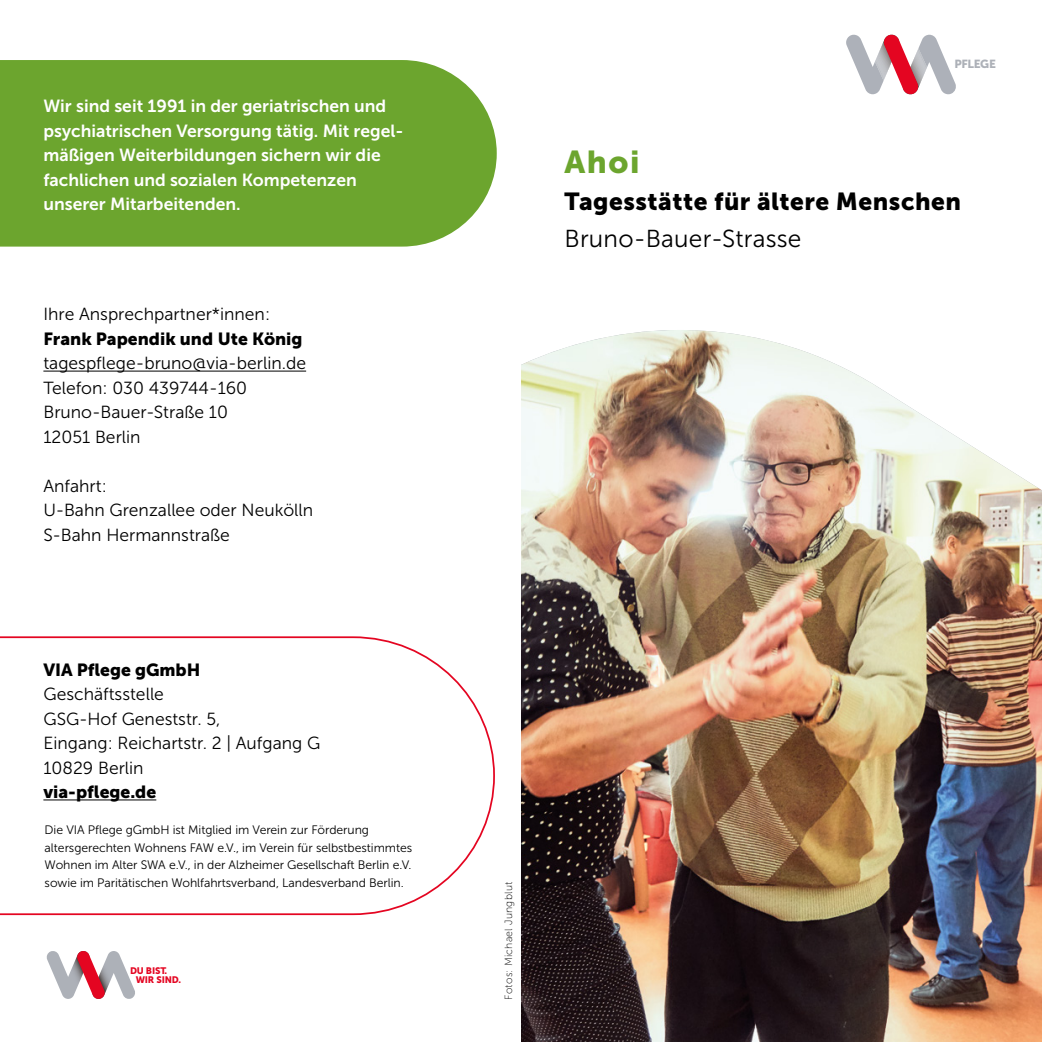
<style>
.page{position:relative;width:1042px;height:1042px;background:#fff}
.page>*{position:absolute;margin:0;border:0;box-sizing:border-box;transform-origin:0 0}
.t1{font:31.5px "Museo Sans 900";color:#6ca52e}
.t2{font:24.5px "Museo Sans 900";letter-spacing:.02em;color:#000}
.t3{font:24.5px "Museo Sans 300";letter-spacing:.01em;color:#000}
.t4{font:17.5px/24.5px "Museo Sans 300";color:#000}
.t5{font:17.5px/24.5px "Museo Sans 700";color:#fff}
.t6{font:17.5px "Museo Sans 900";color:#000}
.t7{font:12.25px/17.5px "Museo Sans 300";letter-spacing:-.005em;color:#000}
.t8{font:11.72px "Museo Sans 900";letter-spacing:-.03em;color:#adb1b8}
.t9{font:10.5px "Museo Sans 100";letter-spacing:.02em;color:#000}
.t10{font:9.45px/8.9px "Museo Sans 900";letter-spacing:-.02em;color:#e40521}
</style>
<div class="page">
<img style="left:521px;top:330px;width:521px;height:712px">
<svg style="left:846px;top:35px;width:110px;height:59px"></svg>
<hr style="left:43px;top:371px;width:263px;height:1px;background:#000">
<svg style="left:46px;top:951px;width:89px;height:48px"></svg>
<div style="left:0;top:60px;width:497px;height:187px;background:#6ca52e"></div>
<svg style="left:0;top:636px;width:495px;height:280px"></svg>
<p class="t5" style="left:43px;top:94px;width:361px">Wir sind seit 1991 in der geriatrischen und psychiatrischen Versorgung tätig. Mit regel&shy;mäßigen Weiterbildungen sichern wir die fachlichen und sozialen Kompetenzen unserer Mitarbeitenden.</p>
<p class="t4" style="left:43px;top:302px;width:228px">Ihre Ansprechpartner*innen:</p>
<p class="t6" style="left:43px;top:329px;width:261px">Frank Papendik und Ute König</p>
<p class="t4" style="left:43px;top:351px;width:264px">tagespflege-bruno@via-berlin.de<br>Telefon: 030 439744-160<br>Bruno-Bauer-Straße 10<br>12051 Berlin</p>
<p class="t4" style="left:43px;top:474px;width:271px">Anfahrt:<br>U-Bahn Grenzallee oder Neukölln<br>S-Bahn Hermannstraße</p>
<p class="t6" style="left:43px;top:659px;width:158px">VIA Pflege gGmbH</p>
<p class="t4" style="left:43px;top:682px;width:278px">Geschäftsstelle<br>GSG-Hof Geneststr. 5,<br>Eingang: Reichartstr. 2 | Aufgang G<br>10829 Berlin</p>
<p class="t6" style="left:43px;top:782px;width:114px">via-pflege.de</p>
<p class="t7" style="left:45px;top:821px;width:369px">Die VIA Pflege gGmbH ist Mitglied im Verein zur Förderung altersgerechten Wohnens FAW e.V., im Verein für selbstbestimmtes Wohnen im Alter SWA e.V., in der Alzheimer Gesellschaft Berlin e.V. sowie im Paritätischen Wohlfahrtsverband, Landesverband Berlin.</p>
<p class="t10" style="left:136px;top:966px;width:47px;text-indent:-6px">DU BIST.<br>WIR SIND.</p>
<p class="t8" style="left:954px;top:58px;width:43px">PFLEGE</p>
<h1 class="t1" style="left:564px;top:144px;width:77px">Ahoi</h1>
<h2 class="t2" style="left:564px;top:188px;width:398px">Tagesstätte für ältere Menschen</h2>
<h2 class="t3" style="left:564px;top:225px;width:239px">Bruno-Bauer-Strasse</h2>
<p class="t9" style="left:503px;top:1000px;width:120px;rotate:-90deg">Fotos: Michael Jungblut</p>
</div>
